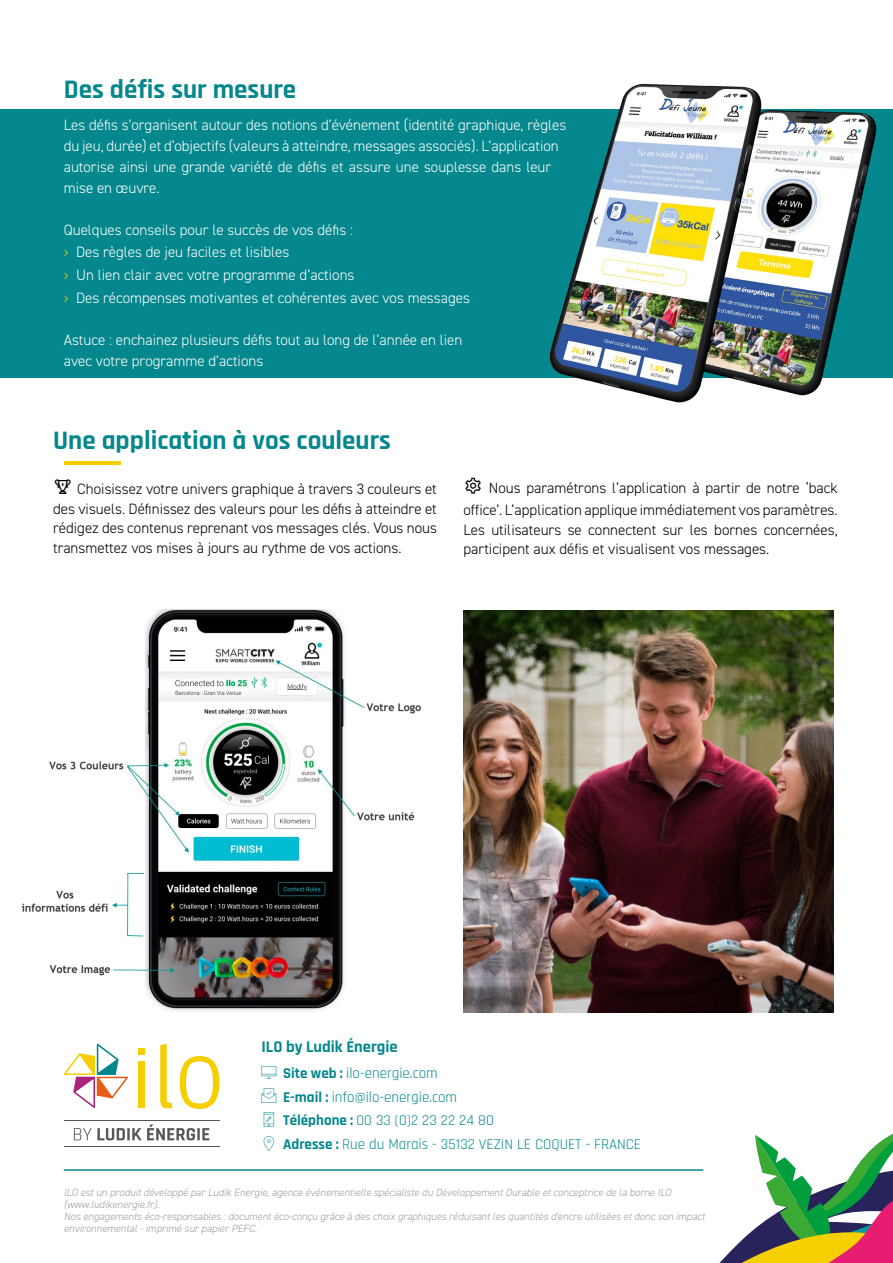
<style>
.page{position:relative;width:893px;height:1263px;background:#fff}
.page>*{position:absolute;margin:0;border:0;box-sizing:border-box;transform-origin:0 0}
.t1{font:700 27px "Rajdhani";color:#04878d}
.t2{font:700 16.5px "Rajdhani";color:#04878d}
.t3{font:300 15px/21px "DIN2014";color:#fff}
.t4{font:300 15px/19.5px "DIN2014";color:#000}
.t5{font:15px "Rajdhani";color:#04878d}
.t6{font:italic 300 10.5px/12px "DIN2014";color:#9d9d9c}
.s1{color:#f5cf00}
.s2{font-family:"la solid 900";font-weight:400;font-size:19.5px}
.s3{font-family:"linea basic elaboration 10"}
.s4{font-weight:700}
.s5{font-family:"linea basic 10"}
</style>
<div class="page">
<div style="left:0;top:109px;width:893px;height:269px;background:#04878d"></div>
<hr style="left:64px;top:1146px;width:155px;height:1px;background:#575756">
<hr style="left:64px;top:1120px;width:155px;height:1px;background:#575756">
<svg style="left:74px;top:1128px;width:67px;height:12px"></svg>
<svg style="left:147px;top:1124px;width:62px;height:16px"></svg>
<svg style="left:160px;top:1044px;width:12px;height:65px"></svg>
<svg style="left:180px;top:1056px;width:39px;height:53px"></svg>
<div style="left:138px;top:1061px;width:7px;height:47px;background:#f5cf00"></div>
<div style="left:138px;top:1048px;width:7px;height:7px;background:#f5cf00"></div>
<svg style="left:64px;top:1043px;width:64px;height:65px"></svg>
<img style="left:463px;top:610px;width:370px;height:402px">
<hr style="left:64px;top:1169px;width:639px;height:2px;background:#04878d">
<svg style="left:634px;top:1134px;width:259px;height:129px"></svg>
<hr style="left:64px;top:461px;width:56px;height:3px;background:#f5cf00">
<img style="left:769px;top:110px;width:108px;height:286px">
<img style="left:550px;top:83px;width:219px;height:320px">
<img style="left:21px;top:609px;width:400px;height:402px">
<h1 class="t1" style="left:64px;top:73px;width:234px">Des défis sur mesure</h1>
<p class="t3" style="left:64px;top:114px;width:504px">Les défis s’organisent autour des notions d’événement (identité graphique, règles du jeu, durée) et d’objectifs (valeurs à atteindre, messages associés). L’application autorise ainsi une grande variété de défis et assure une souplesse dans leur mise en œuvre.</p>
<p class="t3" style="left:64px;top:219px;width:408px;line-height:22.5px">Quelques conseils pour le succès de vos défis :<br><span class="s1">›</span> Des règles de jeu faciles et lisibles<br><span class="s1">›</span> Un lien clair avec votre programme d’actions<br><span class="s1">›</span> Des récompenses motivantes et cohérentes avec vos messages</p>
<p class="t3" style="left:64px;top:329px;width:400px">Astuce : enchainez plusieurs défis tout au long de l’année en lien avec votre programme d’actions</p>
<h1 class="t1" style="left:53px;top:424px;width:339px">Une application à vos couleurs</h1>
<p class="t4" style="left:53px;top:479px;width:385px;text-align:justify;text-indent:24px">Choisissez votre univers graphique à travers 3 couleurs et des visuels. Définissez des valeurs pour les défis à atteindre et rédigez des contenus reprenant vos messages clés. Vous nous transmettez vos mises à jours au rythme de vos actions.</p>
<p class="t4" style="left:463px;top:476px;width:376px;line-height:22.5px"><span class="s2">icto</span> Nous paramétrons l’application à partir de notre ‘back office’. L’application applique immédiatement vos paramètres.</p>
<p class="t4" style="left:463px;top:520px;width:376px">Les utilisateurs se connectent sur les bornes concernées, participent aux défis et visualisent vos messages.</p>
<p class="t2" style="left:261px;top:1037px;width:138px">ILO by Ludik Énergie</p>
<p class="t5" style="left:261px;top:1088px;width:197px"><span class="s3">`</span> <span class="s4">E-mail :</span> info@ilo-energie.com</p>
<p class="t5" style="left:261px;top:1136px;width:381px"><span class="s5">Q</span> <span class="s4">Adresse :</span> Rue du Marais - 35132 VEZIN LE COQUET - FRANCE</p>
<p class="t5" style="left:261px;top:1065px;width:178px"><span class="s5">E</span> <span class="s4">Site web :</span> ilo-energie.com</p>
<p class="t5" style="left:283px;top:1112px;width:212px"><span class="s4">Téléphone :</span> 00 33 (0)2 23 22 24 80</p>
<p class="t6" style="left:64px;top:1186px;width:643px">ILO est un produit développé par Ludik Energie, agence événementielle spécialiste du Développement Durable et conceptrice de la borne ILO (www.ludikenergie.fr).<br>Nos engagements éco-responsables : document éco-conçu grâce à des choix graphiques réduisant les quantités d'encre utilisées et donc son impact environnemental - imprimé sur papier PEFC.</p>
</div>
